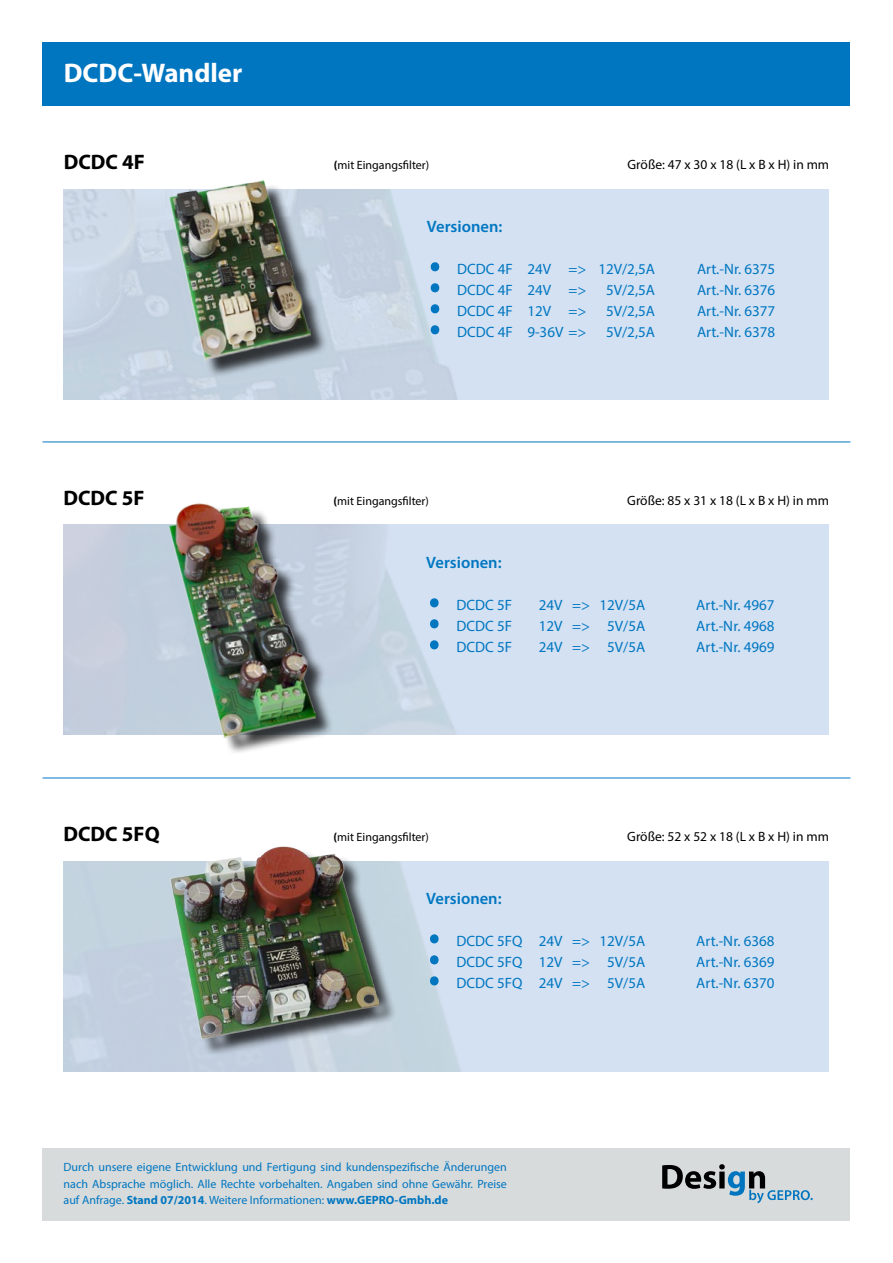
<style>
.page{position:relative;width:893px;height:1263px;background:#fff}
.page>*{position:absolute;margin:0;border:0;box-sizing:border-box;transform-origin:0 0}
.t1{font:72px "Myriad Pro";color:#0076c0}
.t2{font:700 27px "Myriad Pro";color:#fff}
.t3{font:700 21px "Myriad Pro";color:#000}
.t4{font:600 16.5px "Myriad Pro";color:#0076c0}
.t5{font:15px "Myriad Pro";color:#0076c0}
.t6{font:13.5px "Myriad Pro";color:#000}
.t7{font:12px/16.5px "Myriad Pro";color:#0076c0;text-align:justify}
.t8{font:12px "Myriad Pro";color:#000}
.s1{font-weight:700}
</style>
<div class="page">
<div style="left:43px;top:43px;width:807px;height:63px;background:#0076c0"></div>
<div style="left:42px;top:1148px;width:808px;height:72px;background:#d8dbdc"></div>
<svg style="left:662px;top:1164px;width:151px;height:39px"></svg>
<div style="left:64px;top:862px;width:765px;height:210px;background:linear-gradient(to right,#c1cedb,#d7e6f8)"></div>
<div style="left:171px;top:506px;width:162px;height:250px;background:#000;opacity:.75"></div>
<img style="left:154px;top:503px;width:177px;height:241px">
<div style="left:173px;top:848px;width:224px;height:209px;background:#000;opacity:.75"></div>
<img style="left:171px;top:846px;width:208px;height:192px">
<hr style="left:43px;top:778px;width:807px;height:1px;background:#0076c0">
<div style="left:64px;top:190px;width:765px;height:210px;background:linear-gradient(to right,#c4d1de,#d6e5f8)"></div>
<hr style="left:43px;top:442px;width:807px;height:1px;background:#0076c0">
<div style="left:172px;top:183px;width:157px;height:195px;background:#000;opacity:.75"></div>
<img style="left:168px;top:179px;width:144px;height:183px">
<p class="t2" style="left:64px;top:55px;width:180px">DCDC-Wandler</p>
<p class="t3" style="left:64px;top:148px;width:83px">DCDC 4F</p>
<p class="t8" style="left:334px;top:157px;width:97px"><span class="s1">(</span>mit Eingangsfilter)</p>
<p class="t6" style="left:628px;top:156px;width:203px">Größe: 47 x 30 x 18 (L x B x H) in mm</p>
<p class="t4" style="left:427px;top:215px;width:77px">Versionen:</p>
<p class="t1" style="left:427px;top:202px;width:16px">.</p>
<p class="t5" style="left:457px;top:259px;width:199px">DCDC 4F 24V =&gt; 12V/2,5A</p>
<p class="t5" style="left:697px;top:259px;width:80px">Art.-Nr. 6375</p>
<p class="t1" style="left:427px;top:223px;width:16px">.</p>
<p class="t5" style="left:457px;top:280px;width:131px">DCDC 4F 24V =&gt;</p>
<p class="t5" style="left:606px;top:280px;width:50px">5V/2,5A</p>
<p class="t5" style="left:697px;top:280px;width:80px">Art.-Nr. 6376</p>
<p class="t1" style="left:427px;top:244px;width:16px">.</p>
<p class="t5" style="left:457px;top:301px;width:131px">DCDC 4F 12V =&gt;</p>
<p class="t5" style="left:606px;top:301px;width:50px">5V/2,5A</p>
<p class="t5" style="left:697px;top:301px;width:80px">Art.-Nr. 6377</p>
<p class="t1" style="left:427px;top:265px;width:16px">.</p>
<p class="t5" style="left:457px;top:322px;width:131px">DCDC 4F 9-36V =&gt;</p>
<p class="t5" style="left:606px;top:322px;width:50px">5V/2,5A</p>
<p class="t5" style="left:697px;top:322px;width:80px">Art.-Nr. 6378</p>
<p class="t3" style="left:63px;top:484px;width:83px">DCDC 5F</p>
<p class="t8" style="left:333px;top:493px;width:97px"><span class="s1">(</span>mit Eingangsfilter)</p>
<p class="t6" style="left:627px;top:492px;width:203px">Größe: 85 x 31 x 18 (L x B x H) in mm</p>
<p class="t4" style="left:426px;top:551px;width:77px">Versionen:</p>
<p class="t1" style="left:426px;top:538px;width:16px">.</p>
<p class="t5" style="left:456px;top:595px;width:57px">DCDC 5F</p>
<p class="t5" style="left:539px;top:595px;width:108px">24V =&gt; 12V/5A</p>
<p class="t5" style="left:696px;top:595px;width:80px">Art.-Nr. 4967</p>
<p class="t1" style="left:426px;top:559px;width:16px">.</p>
<p class="t5" style="left:456px;top:616px;width:57px">DCDC 5F</p>
<p class="t5" style="left:539px;top:616px;width:108px">12V =&gt; 5V/5A</p>
<p class="t5" style="left:696px;top:616px;width:80px">Art.-Nr. 4968</p>
<p class="t1" style="left:426px;top:580px;width:16px">.</p>
<p class="t5" style="left:456px;top:637px;width:57px">DCDC 5F</p>
<p class="t5" style="left:539px;top:637px;width:108px">24V =&gt; 5V/5A</p>
<p class="t5" style="left:696px;top:637px;width:80px">Art.-Nr. 4969</p>
<p class="t3" style="left:63px;top:820px;width:98px">DCDC 5FQ</p>
<p class="t8" style="left:333px;top:829px;width:97px"><span class="s1">(</span>mit Eingangsfilter)</p>
<p class="t6" style="left:627px;top:828px;width:203px">Größe: 52 x 52 x 18 (L x B x H) in mm</p>
<p class="t4" style="left:426px;top:887px;width:77px">Versionen:</p>
<p class="t1" style="left:426px;top:874px;width:16px">.</p>
<p class="t5" style="left:456px;top:931px;width:190px">DCDC 5FQ 24V =&gt; 12V/5A</p>
<p class="t5" style="left:696px;top:931px;width:80px">Art.-Nr. 6368</p>
<p class="t1" style="left:426px;top:895px;width:16px">.</p>
<p class="t5" style="left:456px;top:952px;width:190px">DCDC 5FQ 12V =&gt; 5V/5A</p>
<p class="t5" style="left:696px;top:952px;width:80px">Art.-Nr. 6369</p>
<p class="t1" style="left:426px;top:916px;width:16px">.</p>
<p class="t5" style="left:456px;top:973px;width:190px">DCDC 5FQ 24V =&gt; 5V/5A</p>
<p class="t5" style="left:696px;top:973px;width:80px">Art.-Nr. 6370</p>
<p class="t7" style="left:64px;top:1159px;width:445px">Durch unsere eigene Entwicklung und Fertigung sind kundenspezifische Änderungen nach Absprache möglich. Alle Rechte vorbehalten. Angaben sind ohne Gewähr. Preise auf Anfrage. <span class="s1">Stand 07/2014</span>. Weitere Informationen: <span class="s1">www.GEPRO-Gmbh.de</span></p>
</div>
